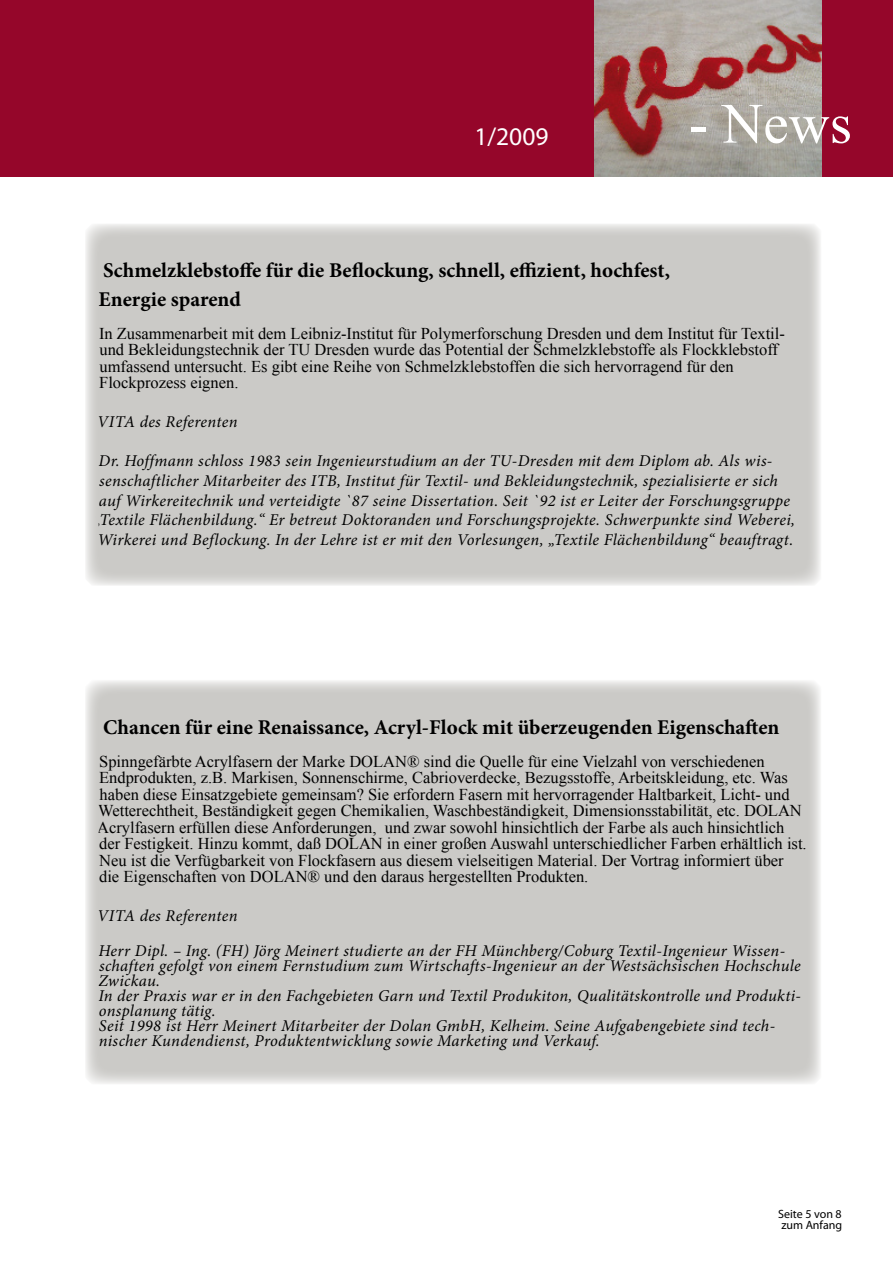
<style>
.page{position:relative;width:893px;height:1263px;background:#fff}
.page>*{position:absolute;margin:0;border:0;box-sizing:border-box;transform-origin:0 0}
.t1{font:57px "Times New Roman";color:#fff}
.t2{font:25.5px "Myriad Pro";color:#fff}
.t3{font:700 21px/28.5px "Minion Pro";color:#000}
.t4{font:16.5px/16.5px "Times New Roman";color:#000}
.t5{font:italic 16.5px/15px "Minion Pro";letter-spacing:.02em;color:#000}
.t6{font:12px "Myriad Pro";color:#000}
</style>
<div class="page">
<div style="left:0;top:0;width:893px;height:176px;background:#95062a"></div>
<img style="left:594px;top:0;width:228px;height:176px">
<div style="left:92px;top:230px;width:723px;height:349px;background:#cbcac7"></div>
<div style="left:85px;top:223px;width:736px;height:363px;border:14px solid #cbcac7"></div>
<div style="left:92px;top:686px;width:723px;height:392px;background:#cbcac7"></div>
<div style="left:85px;top:680px;width:736px;height:404px;border:14px solid #cbcac7"></div>
<h2 class="t2" style="left:474px;top:121px;width:76px">1 /2009</h2>
<h1 class="t1" style="left:689px;top:85px;width:165px">- News</h1>
<p class="t3" style="left:99px;top:256px;width:573px">Schmelzklebstoffe für die Beflockung, schnell, effizient, hochfest,<br>Energie sparend</p>
<p class="t4" style="left:99px;top:325px;width:687px">In Zusammenarbeit mit dem Leibniz-Institut für Polymerforschung Dresden und dem Institut für Textil&shy;und Bekleidungstechnik der TU Dresden wurde das Potential der Schmelzklebstoffe als Flockklebstoff umfassend untersucht. Es gibt eine Reihe von Schmelzklebstoffen die sich hervorragend für den Flockprozess eignen.</p>
<p class="t5" style="left:97px;top:415px;width:142px">VITA des Referenten</p>
<p class="t5" style="left:99px;top:454px;width:675px">Dr. Hoffmann schloss 1983 sein Ingenieurstudium an der TU-Dresden mit dem Diplom ab. Als wis-</p>
<p class="t5" style="left:99px;top:473px;width:680px">senschaftlicher Mitarbeiter des ITB, Institut für Textil- und Bekleidungstechnik, spezialisierte er sich</p>
<p class="t5" style="left:99px;top:493px;width:693px">auf Wirkereitechnik und verteidigte `87 seine Dissertation. Seit `92 ist er Leiter der Forschungsgruppe</p>
<p class="t5" style="left:94px;top:512px;width:703px">„Textile Flächenbildung.“ Er betreut Doktoranden und Forschungsprojekte. Schwerpunkte sind Weberei,</p>
<p class="t5" style="left:97px;top:532px;width:697px">Wirkerei und Beflockung. In der Lehre ist er mit den Vorlesungen, „Textile Flächenbildung“ beauftragt.</p>
<p class="t3" style="left:103px;top:712px;width:678px">Chancen für eine Renaissance, Acryl-Flock mit überzeugenden Eigenschaften</p>
<p class="t4" style="left:97px;top:753px;width:711px">Spinngefärbte Acrylfasern der Marke DOLAN® sind die Quelle für eine Vielzahl von verschiedenen Endprodukten, z.B. Markisen, Sonnenschirme, Cabrioverdecke, Bezugsstoffe, Arbeitskleidung, etc. Was haben diese Einsatzgebiete gemeinsam? Sie erfordern Fasern mit hervorragender Haltbarkeit, Licht- und Wetterechtheit, Beständigkeit gegen Chemikalien, Waschbeständigkeit, Dimensionsstabilität, etc. DOLAN Acrylfasern erfüllen diese Anforderungen, und zwar sowohl hinsichtlich der Farbe als auch hinsichtlich der Festigkeit. Hinzu kommt, daß DOLAN in einer großen Auswahl unterschiedlicher Farben erhältlich ist.<br>Neu ist die Verfügbarkeit von Flockfasern aus diesem vielseitigen Material. Der Vortrag informiert über<br>die Eigenschaften von DOLAN® und den daraus hergestellten Produkten.</p>
<p class="t5" style="left:97px;top:898px;width:689px;line-height:34.5px">VITA des Referenten<br>Herr Dipl. – Ing. (FH) Jörg Meinert studierte an der FH Münchberg/Coburg Textil-Ingenieur Wissen-</p>
<p class="t5" style="left:98px;top:958px;width:704px">schaften gefolgt von einem Fernstudium zum Wirtschafts-Ingenieur an der Westsächsischen Hochschule Zwickau.<br>In der Praxis war er in den Fachgebieten Garn und Textil Produkiton, Qualitätskontrolle und Produkti&shy;onsplanung tätig.<br>Seit 1998 ist Herr Meinert Mitarbeiter der Dolan GmbH, Kelheim. Seine Aufgabengebiete sind tech&shy;nischer Kundendienst, Produktentwicklung sowie Marketing und Verkauf.</p>
<p class="t6" style="left:778px;top:1207px;width:65px">Seite von 8</p>
<p class="t6" style="left:781px;top:1217px;width:62px">zum Anfang</p>
</div>
